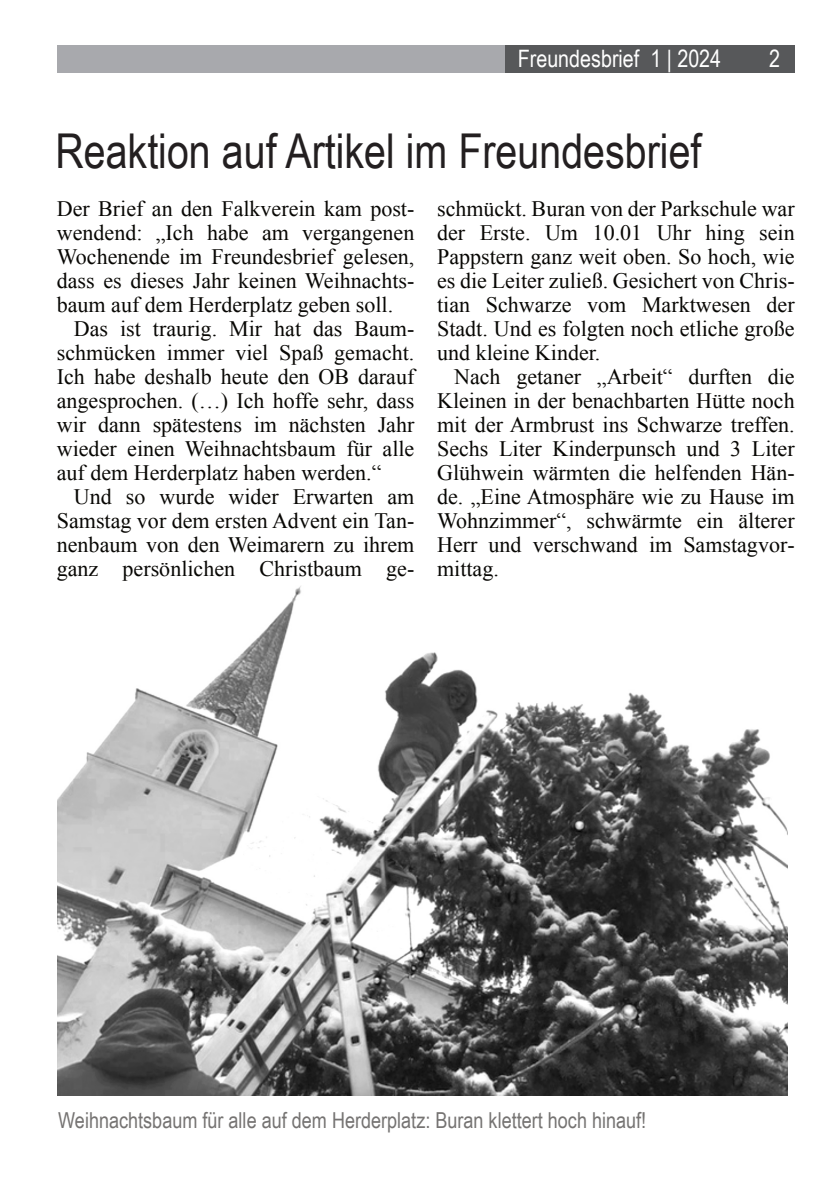
<style>
.page{position:relative;width:840px;height:1191px;background:#fff}
.page>*{position:absolute;margin:0;border:0;box-sizing:border-box;transform-origin:0 0}
.t1{font:48px "Arial Narrow";color:#231f20}
.t2{font:24px "Arial Narrow";color:#fff}
.t3{font:22px/24px "Times New Roman";color:#080704;text-align:justify}
.t4{font:22px "Arial Narrow";color:#757372}
</style>
<div class="page">
<div style="left:57px;top:45px;width:737px;height:28px;background:#a8a9ad"></div>
<div style="left:505px;top:45px;width:289px;height:28px;background:#57585a"></div>
<img style="left:58px;top:586px;width:729px;height:509px">
<p class="t2" style="left:517px;top:49px;width:205px">Freundesbrief 1 | 2024</p>
<p class="t2" style="left:768px;top:49px;width:12px">2</p>
<h1 class="t1" style="left:55px;top:133px;width:647px">Reaktion auf Artikel im Freundesbrief</h1>
<p class="t3" style="left:57px;top:199px;width:359px">Der Brief an den Falkverein kam post-</p>
<p class="t3" style="left:57px;top:223px;width:359px">wendend: „Ich habe am vergangenen</p>
<p class="t3" style="left:57px;top:247px;width:359px">Wochenende im Freundesbrief gelesen,</p>
<p class="t3" style="left:57px;top:271px;width:359px">dass es dieses Jahr keinen Weihnachts-</p>
<p class="t3" style="left:57px;top:295px;width:337px">baum auf dem Herderplatz geben soll.</p>
<p class="t3" style="left:74px;top:319px;width:342px">Das ist traurig. Mir hat das Baum-</p>
<p class="t3" style="left:57px;top:343px;width:359px">schmücken immer viel Spaß gemacht.</p>
<p class="t3" style="left:57px;top:367px;width:359px">Ich habe deshalb heute den OB darauf</p>
<p class="t3" style="left:57px;top:391px;width:359px">angesprochen. (…) Ich hoffe sehr, dass</p>
<p class="t3" style="left:57px;top:415px;width:359px">wir dann spätestens im nächsten Jahr</p>
<p class="t3" style="left:57px;top:439px;width:359px">wieder einen Weihnachtsbaum für alle</p>
<p class="t3" style="left:57px;top:463px;width:326px">auf dem Herderplatz haben werden.“</p>
<p class="t3" style="left:74px;top:487px;width:342px">Und so wurde wider Erwarten am</p>
<p class="t3" style="left:57px;top:511px;width:359px">Samstag vor dem ersten Advent ein Tan-</p>
<p class="t3" style="left:57px;top:535px;width:359px">nenbaum von den Weimarern zu ihrem</p>
<p class="t3" style="left:57px;top:559px;width:359px">ganz persönlichen Christbaum ge-</p>
<p class="t3" style="left:437px;top:199px;width:359px">schmückt. Buran von der Parkschule war der Erste. Um 10.01 Uhr hing sein Pappstern ganz weit oben. So hoch, wie es die Leiter zuließ. Gesichert von Chris&shy;tian Schwarze vom Marktwesen der Stadt. Und es folgten noch etliche große und kleine Kinder.</p>
<p class="t3" style="left:437px;top:367px;width:359px;text-indent:17px">Nach getaner „Arbeit“ durften die Kleinen in der benachbarten Hütte noch mit der Armbrust ins Schwarze treffen.<br>Sechs Liter Kinderpunsch und 3 Liter Glühwein wärmten die helfenden Hän&shy;de. „Eine Atmosphäre wie zu Hause im Wohnzimmer“, schwärmte ein älterer Herr und verschwand im Samstagvor&shy;mittag.</p>
<p class="t4" style="left:58px;top:1112px;width:589px">Weihnachtsbaum für alle auf dem Herderplatz: Buran klettert hoch hinauf!</p>
</div>
